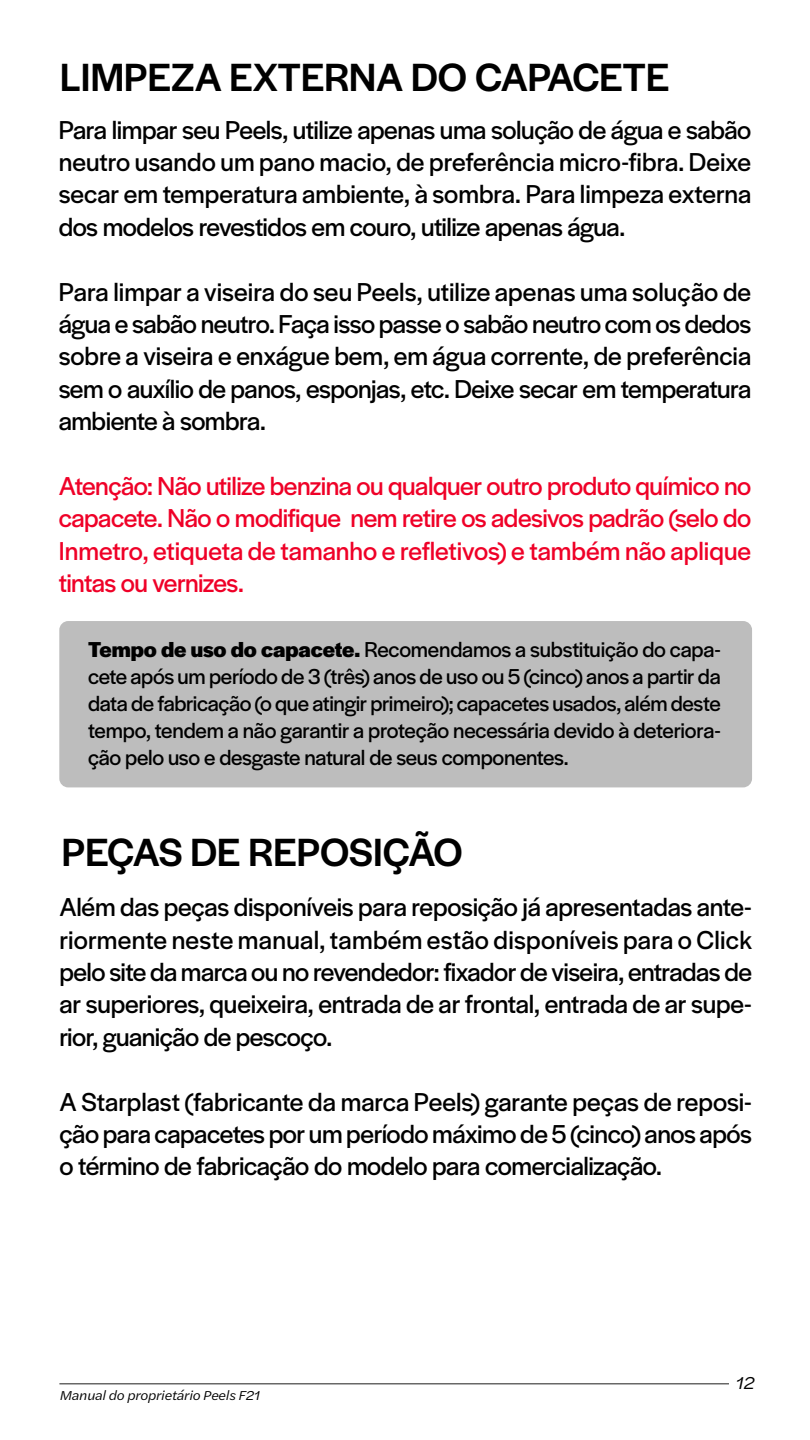
<style>
.page{position:relative;width:810px;height:1440px;background:#fff}
.page>*{position:absolute;margin:0;border:0;box-sizing:border-box;transform-origin:0 0}
.t1{font:500 40.95px "Halyard Display";letter-spacing:-.005em;color:#000}
.t2{font:27px/32.4px "Halyard Display";letter-spacing:-.015em;color:#000;text-align:justify}
.t3{font:27px/32.4px "Halyard Display";letter-spacing:-.005em;color:#ef0027;text-align:justify}
.t4{font:22.5px/27px "Halyard Display";letter-spacing:-.015em;color:#000;text-align:justify}
.t5{font:italic 18px "Halyard Text";color:#000;scale:1.05 1}
.t6{font:italic 13.5px "Halyard Text";letter-spacing:-.015em;color:#000;scale:1.05 1}
.s1{font-weight:700}
</style>
<div class="page">
<div style="left:59px;top:621px;width:693px;height:166px;background:#bdbdbd;border-radius:9px"></div>
<hr style="left:59px;top:1383px;width:670px;height:1px;background:#1d1d1b">
<h1 class="t1" style="left:60px;top:48px;width:611px">LIMPEZA EXTERNA DO CAPACETE</h1>
<p class="t2" style="left:59px;top:112px;width:694px">Para limpar seu Peels, utilize apenas uma solução de água e sabão neutro usando um pano macio, de preferência micro-fibra. Deixe secar em temperatura ambiente, à sombra. Para limpeza externa dos modelos revestidos em couro, utilize apenas água.</p>
<p class="t2" style="left:59px;top:274px;width:694px">Para limpar a viseira do seu Peels, utilize apenas uma solução de água e sabão neutro. Faça isso passe o sabão neutro com os dedos sobre a viseira e enxágue bem, em água corrente, de preferência sem o auxílio de panos, esponjas, etc. Deixe secar em temperatura ambiente à sombra.</p>
<p class="t3" style="left:59px;top:468px;width:694px">Atenção: Não utilize benzina ou qualquer outro produto químico no capacete. Não o modifique nem retire os adesivos padrão (selo do Inmetro, etiqueta de tamanho e refletivos) e também não aplique tintas ou vernizes.</p>
<p class="t4" style="left:88px;top:635px;width:634px"><span class="s1">Tempo de uso do capacete.</span> Recomendamos a substituição do capa&shy;cete após um período de 3 (três) anos de uso ou 5 (cinco) anos a partir da data de fabricação (o que atingir primeiro); capacetes usados, além deste tempo, tendem a não garantir a proteção necessária devido à deteriora&shy;ção pelo uso e desgaste natural de seus componentes.</p>
<h1 class="t1" style="left:62px;top:823px;width:403px">PEÇAS DE REPOSIÇÃO</h1>
<p class="t2" style="left:59px;top:890px;width:694px">Além das peças disponíveis para reposição já apresentadas ante&shy;riormente neste manual, também estão disponíveis para o Click pelo site da marca ou no revendedor: fixador de viseira, entradas de ar superiores, queixeira, entrada de ar frontal, entrada de ar supe&shy;rior, guanição de pescoço.</p>
<p class="t2" style="left:59px;top:1084px;width:694px">A Starplast (fabricante da marca Peels) garante peças de reposi&shy;ção para capacetes por um período máximo de 5 (cinco) anos após o término de fabricação do modelo para comercialização.</p>
<p class="t6" style="left:59px;top:1386px;width:193px">Manual do proprietário Peels F21</p>
<p class="t5" style="left:735px;top:1370px;width:20px">12</p>
</div>
